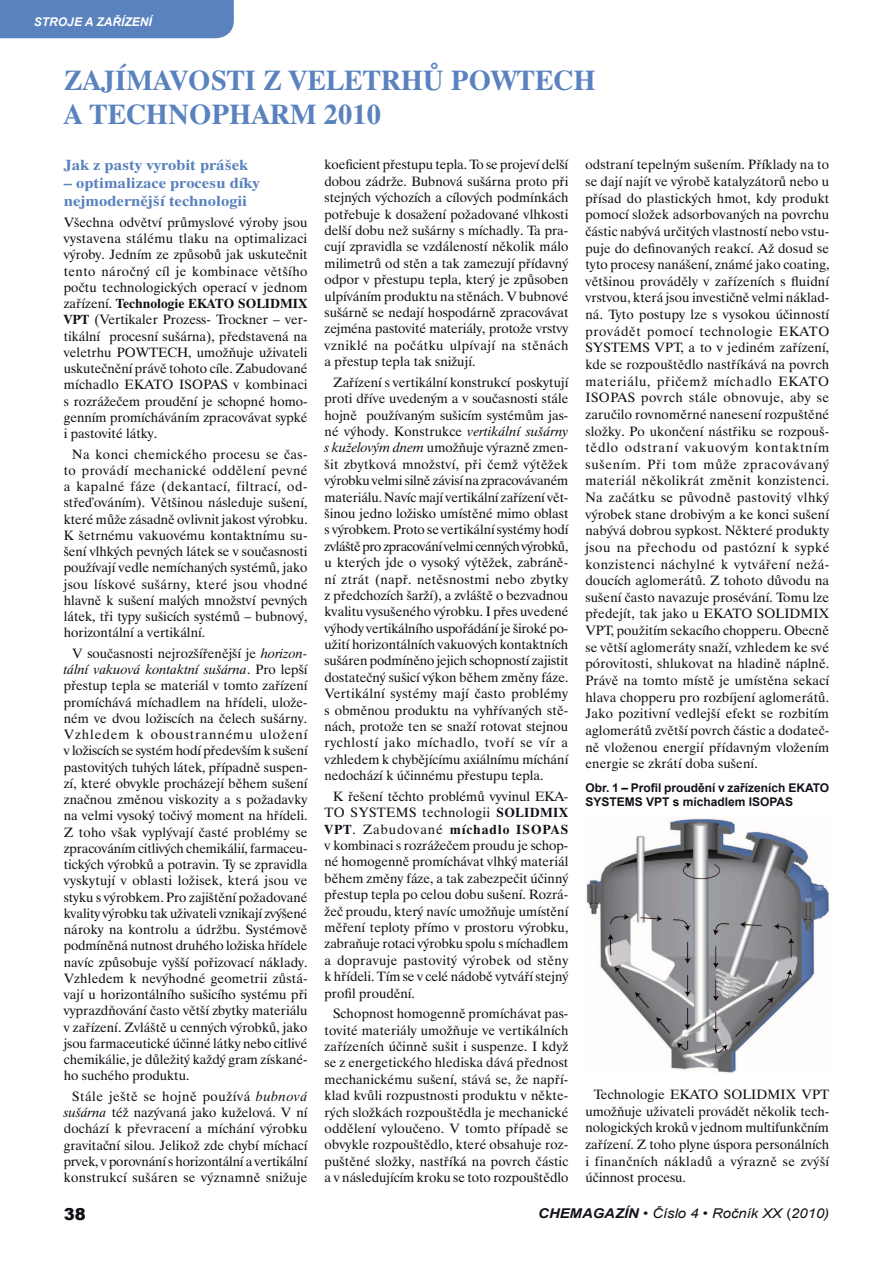
<style>
.page{position:relative;width:893px;height:1263px;background:#fff}
.page>*{position:absolute;margin:0;border:0;box-sizing:border-box;transform-origin:0 0}
.Nadpis-hl{font:700 28.5px/34.2px "Dutch 801 BTCE";color:#5982be}
.t1{font:900 16.5px "Arial";color:#0f1117}
.Mezinadpis{font:700 15px/18px "Dutch 801 BTCE";color:#5982be;scale:1.1 1}
.Základní_text{font:13.5px/16.4px "Dutch 801 BTCE";color:#0f1117;text-align:justify}
.t2{font:italic 13.5px "Arial";color:#0f1117;scale:1.1 1}
.Obr_Tab{font:700 12px/14.9px "Arial";color:#0f1117}
.Hlavička{font:italic 700 12px "Arial";color:#fff}
.s1{font-weight:700}
.s2{font-family:"Times New Roman"}
.s3{font-style:italic}
.s4{font-style:normal}
</style>
<div class="page">
<div style="left:0;top:0;width:234px;height:38px;background:#5982be"></div>
<img style="left:585px;top:818px;width:244px;height:255px">
<p class="Hlavička" style="left:34px;top:14px;width:119px">STROJE A ZAŘÍZENÍ</p>
<p class="Nadpis-hl" style="left:64px;top:62px;width:533px">ZAJÍMAVOSTI Z VELETRHŮ POWTECH<br>A TECHNOPHARM 2010</p>
<p class="Mezinadpis" style="left:64px;top:156px;width:169px">Jak z pasty vyrobit prášek</p>
<p class="Mezinadpis" style="left:64px;top:174px;width:180px">– optimalizace procesu díky nejmodernější technologii</p>
<p class="Základní_text" style="left:64px;top:214px;width:245px">Všechna odvětví průmyslové výroby jsou vystavena stálému tlaku na optimalizaci výroby. Jedním ze způsobů jak uskutečnit tento náročný cíl je kombinace většího počtu technologických operací v jednom zařízení. <span class="s1">Technologie EKATO SOLIDMIX VPT</span> (Vertikaler Prozess- Trockner – ver&shy;tikální procesní sušárna), představená na veletrhu POWTECH, umožňuje uživateli uskutečnění právě tohoto cíle. Zabudované míchadlo EKATO ISOPAS v kombinaci s rozrážečem proudění je schopné homo&shy;genním promícháváním zpracovávat sypké i pastovité látky.</p>
<p class="Základní_text" style="left:64px;top:446px;width:245px;text-indent:8px">Na konci chemického procesu se čas&shy;to provádí mechanické oddělení pevné a kapalné fáze (dekantací, filtrací, od&shy;stře<span class="s2">ď</span>ováním). Většinou následuje sušení, které může zásadně ovlivnit jakost výrobku.<br>K šetrnému vakuovému kontaktnímu su&shy;šení vlhkých pevných látek se v současnosti používají vedle nemíchaných systémů, jako jsou lískové sušárny, které jsou vhodné hlavně k sušení malých množství pevných látek, tři typy sušicích systémů – bubnový, horizontální a vertikální.</p>
<p class="Základní_text" style="left:64px;top:645px;width:245px;text-indent:8px">V současnosti nejrozšířenější je <span class="s3">horizon&shy;tální vakuová kontaktní sušárna</span>. Pro lepší přestup tepla se materiál v tomto zařízení promíchává míchadlem na hřídeli, ulože&shy;ném ve dvou ložiscích na čelech sušárny.<br>Vzhledem k oboustrannému uložení v ložiscích se systém hodí především k sušení pastovitých tuhých látek, případně suspen&shy;zí, které obvykle procházejí během sušení značnou změnou viskozity a s požadavky na velmi vysoký točivý moment na hřídeli.<br>Z toho však vyplývají časté problémy se zpracováním citlivých chemikálií, farmaceu&shy;tických výrobků a potravin. Ty se zpravidla vyskytují v oblasti ložisek, která jsou ve styku s výrobkem. Pro zajištění požadované kvality výrobku tak uživateli vznikají zvýšené nároky na kontrolu a údržbu. Systémově podmíněná nutnost druhého ložiska hřídele navíc způsobuje vyšší pořizovací náklady.<br>Vzhledem k nevýhodné geometrii zůstá&shy;vají u horizontálního sušicího systému při vyprazdňování často větší zbytky materiálu v zařízení. Zvláště u cenných výrobků, jako jsou farmaceutické účinné látky nebo citlivé chemikálie, je důležitý každý gram získané&shy;ho suchého produktu.</p>
<p class="Základní_text" style="left:64px;top:1088px;width:245px;text-indent:8px">Stále ještě se hojně používá <span class="s3">bubnová sušárna</span> též nazývaná jako kuželová. V ní dochází k převracení a míchání výrobku gravitační silou. Jelikož zde chybí míchací prvek, v porovnání s horizontální a vertikální konstrukcí sušáren se významně snižuje</p>
<p class="Základní_text" style="left:325px;top:156px;width:245px">koeficient přestupu tepla. To se projeví delší dobou zádrže. Bubnová sušárna proto při stejných výchozích a cílových podmínkách potřebuje k dosažení požadované vlhkosti delší dobu než sušárny s míchadly. Ta pra&shy;cují zpravidla se vzdáleností několik málo milimetrů od stěn a tak zamezují přídavný odpor v přestupu tepla, který je způsoben ulpíváním produktu na stěnách. V bubnové sušárně se nedají hospodárně zpracovávat zejména pastovité materiály, protože vrstvy vzniklé na počátku ulpívají na stěnách a přestup tepla tak snižují.</p>
<p class="Základní_text" style="left:325px;top:374px;width:245px;text-indent:8px">Zařízení s vertikální konstrukcí poskytují proti dříve uvedeným a v současnosti stále hojně používaným sušicím systémům jas&shy;né výhody. Konstrukce <span class="s3">vertikální sušárny s kuželovým dnem</span> umožňuje výrazně zmen&shy;šit zbytková množství, při čemž výtěžek výrobku velmi silně závisí na zpracovávaném materiálu. Navíc mají vertikální zařízení vět&shy;šinou jedno ložisko umístěné mimo oblast s výrobkem. Proto se vertikální systémy hodí zvláště pro zpracování velmi cenných výrobků, u kterých jde o vysoký výtěžek, zabráně&shy;ní ztrát (např. netěsnostmi nebo zbytky z předchozích šarží), a zvláště o bezvadnou kvalitu vysušeného výrobku. I přes uvedené výhody vertikálního uspořádání je široké po&shy;užití horizontálních vakuových kontaktních sušáren podmíněno jejich schopností zajistit dostatečný sušicí výkon během změny fáze.<br>Vertikální systémy mají často problémy s obměnou produktu na vyhřívaných stě&shy;nách, protože ten se snaží rotovat stejnou rychlostí jako míchadlo, tvoří se vír a vzhledem k chybějícímu axiálnímu míchání nedochází k účinnému přestupu tepla.</p>
<p class="Základní_text" style="left:325px;top:788px;width:245px;text-indent:8px">K řešení těchto problémů vyvinul EKA-TO SYSTEMS technologii <span class="s1">SOLIDMIX VPT</span>. Zabudované <span class="s1">míchadlo ISOPAS </span>v kombinaci s rozrážečem proudu je schop&shy;né homogenně promíchávat vlhký materiál během změny fáze, a tak zabezpečit účinný přestup tepla po celou dobu sušení. Rozrá&shy;žeč proudu, který navíc umožňuje umístění měření teploty přímo v prostoru výrobku, zabraňuje rotaci výrobku spolu s míchadlem a dopravuje pastovitý výrobek od stěny k hřídeli. Tím se v celé nádobě vytváří stejný profil proudění.</p>
<p class="Základní_text" style="left:325px;top:1005px;width:245px;text-indent:8px">Schopnost homogenně promíchávat pas&shy;tovité materiály umožňuje ve vertikálních zařízeních účinně sušit i suspenze. I když se z energetického hlediska dává přednost mechanickému sušení, stává se, že napří&shy;klad kvůli rozpustnosti produktu v někte&shy;rých složkách rozpouštědla je mechanické oddělení vyloučeno. V tomto případě se obvykle rozpouštědlo, které obsahuje roz&shy;puštěné složky, nastříká na povrch částic a v následujícím kroku se toto rozpouštědlo</p>
<p class="Základní_text" style="left:585px;top:156px;width:245px">odstraní tepelným sušením. Příklady na to se dají najít ve výrobě katalyzátorů nebo u přísad do plastických hmot, kdy produkt pomocí složek adsorbovaných na povrchu částic nabývá určitých vlastností nebo vstu&shy;puje do definovaných reakcí. Až dosud se tyto procesy nanášení, známé jako coating, většinou prováděly v zařízeních s fluidní vrstvou, která jsou investičně velmi náklad&shy;ná. Tyto postupy lze s vysokou účinností provádět pomocí technologie EKATO SYSTEMS VPT, a to v jediném zařízení, kde se rozpouštědlo nastříkává na povrch materiálu, přičemž míchadlo EKATO ISOPAS povrch stále obnovuje, aby se zaručilo rovnoměrné nanesení rozpuštěné složky. Po ukončení nástřiku se rozpouš&shy;tědlo odstraní vakuovým kontaktním sušením. Při tom může zpracovávaný materiál několikrát změnit konzistenci.<br>Na začátku se původně pastovitý vlhký výrobek stane drobivým a ke konci sušení nabývá dobrou sypkost. Některé produkty jsou na přechodu od pastózní k sypké konzistenci náchylné k vytváření nežá&shy;doucích aglomerátů. Z tohoto důvodu na sušení často navazuje prosévání. Tomu lze předejít, tak jako u EKATO SOLIDMIX VPT, použitím sekacího chopperu. Obecně se větší aglomeráty snaží, vzhledem ke své pórovitosti, shlukovat na hladině náplně.<br>Právě na tomto místě je umístěna sekací hlava chopperu pro rozbíjení aglomerátů.<br>Jako pozitivní vedlejší efekt se rozbitím aglomerátů zvětší povrch částic a dodateč&shy;ně vloženou energií přídavným vložením energie se zkrátí doba sušení.</p>
<p class="Obr_Tab" style="left:585px;top:780px;width:245px">Obr. 1 – Profil proudění v zařízeních EKATO<br>SYSTEMS VPT s míchadlem ISOPAS</p>
<p class="Základní_text" style="left:585px;top:1086px;width:245px;text-indent:8px">Technologie EKATO SOLIDMIX VPT umožňuje uživateli provádět několik tech&shy;nologických kroků v jednom multifunkčním zařízení. Z toho plyne úspora personálních i finančních nákladů a výrazně se zvýší účinnost procesu.</p>
<p class="t1" style="left:64px;top:1202px;width:24px">38</p>
<p class="t2" style="left:538px;top:1204px;width:266px"><span class="s1">CHEMAGAZÍN</span> • Číslo 4 • Ročník XX <span class="s4">(</span>2010)</p>
</div>
